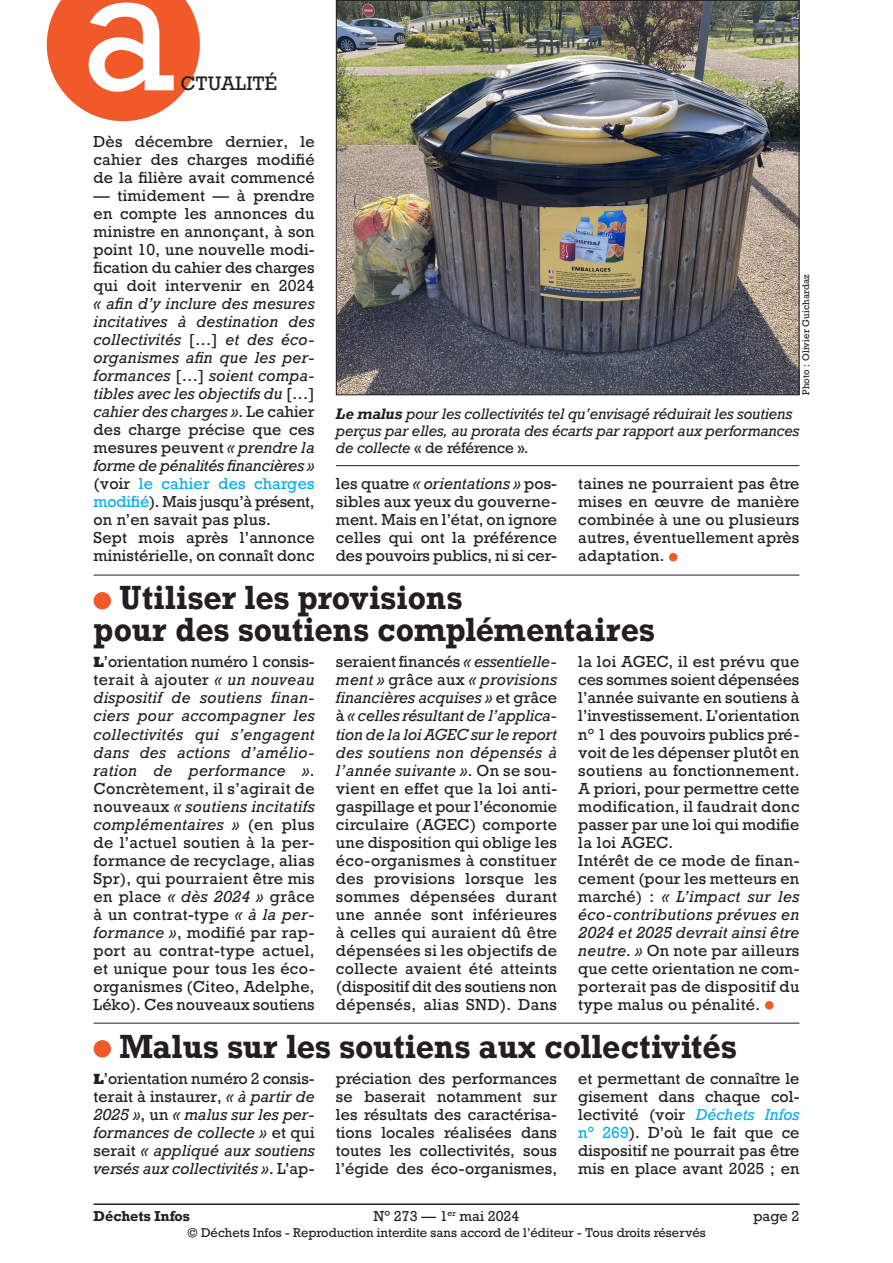
<style>
.page{position:relative;width:893px;height:1263px;background:#fff}
.page>*{position:absolute;margin:0;border:0;box-sizing:border-box;transform-origin:0 0}
.t1{font:166.5px "Rockwell";color:#fff}
.Texte_courant{font:700 31.5px/31.5px "Rockwell";letter-spacing:.01em;color:#231f20;scale:.95 1}
.t2{font:18.3px "Rockwell";color:#231f20}
.Texte_courant-2{font:15px/18px "Rockwell";letter-spacing:.01em;color:#231f20;text-align:justify}
.Texte_courant-3{font:italic 15px/18px "Rockwell";letter-spacing:.005em;color:#231f20;text-align:justify}
.Légende_photo{font:italic 14.25px/17.2px "Rockwell";letter-spacing:-.01em;color:#231f20}
.t3{font:13.5px "Rockwell";color:#231f20}
.t4{font:700 13.5px "Rockwell";color:#231f20}
.t5{font:12px "Rockwell";color:#231f20}
.Crédit_photo{font:9px "Rockwell";letter-spacing:.015em;color:#231f20}
.s1{font-style:italic}
.s2{color:#00aeef}
.s3{font-weight:700}
.s4{font-style:normal}
.s5{font-family:"Rockwell Std";font-weight:800}
.s6{font-family:"Rockwell Std";font-weight:800;font-style:normal}
.s7{font-style:italic;color:#00aeef}
</style>
<div class="page">
<hr style="left:94px;top:1203px;width:705px;height:2px;background:#231f20">
<div style="left:669px;top:553px;width:8px;height:8px;background:#f1592a;border-radius:50%"></div>
<hr style="left:94px;top:575px;width:705px;height:1px;background:#231f20">
<div style="left:94px;top:592px;width:17px;height:17px;background:#f1592a;border-radius:50%"></div>
<div style="left:765px;top:1001px;width:8px;height:8px;background:#f1592a;border-radius:50%"></div>
<hr style="left:94px;top:1023px;width:705px;height:1px;background:#231f20">
<div style="left:94px;top:1040px;width:17px;height:17px;background:#f1592a;border-radius:50%"></div>
<img style="left:338px;top:2px;width:459px;height:391px">
<hr style="left:336px;top:465px;width:463px;height:1px;background:#231f20">
<svg style="left:47px;top:0;width:153px;height:121px;background:#f3734b"></svg>
<h1 class="t1" style="left:80px;top:-73px;width:98px">a</h1>
<p class="t2" style="left:180px;top:72px;width:98px">CTUALITÉ</p>
<p class="Texte_courant-2" style="left:94px;top:133px;width:223px">Dès décembre dernier, le cahier des charges modifié de la filière avait commencé</p>
<p class="Texte_courant-2" style="left:94px;top:187px;width:223px">— timidement — à prendre en compte les annonces du ministre en annonçant, à son point 10, une nouvelle modi&shy;fication du cahier des charges qui doit intervenir en 2024 <span class="s1">« afin d’y inclure des mesures incitatives à destination des collectivités</span> […] <span class="s1">et des éco&shy;organismes afin que les per&shy;formances</span> […] <span class="s1">soient compa&shy;tibles avec les objectifs du</span> […] <span class="s1">cahier des charges »</span>. Le cahier des charge précise que ces mesures peuvent <span class="s1">« prendre la forme de pénalités financières » </span>(voir <span class="s2">le cahier des charges modifié</span>). Mais jusqu’à présent, on n’en savait pas plus.</p>
<p class="Texte_courant-2" style="left:94px;top:529px;width:223px">Sept mois après l’annonce ministérielle, on connaît donc</p>
<p class="Crédit_photo" style="left:800px;top:395px;width:122px;rotate:-90deg">Photo : Olivier Guichardaz</p>
<p class="Légende_photo" style="left:336px;top:405px;width:465px"><span class="s3">Le malus</span> pour les collectivités tel qu’envisagé réduirait les soutiens perçus par elles, au prorata des écarts par rapport aux performances de collecte <span class="s4">« de référence »</span>.</p>
<p class="Texte_courant-2" style="left:336px;top:475px;width:223px">les quatre <span class="s1">« orientations »</span> pos&shy;sibles aux yeux du gouverne&shy;ment. Mais en l’état, on ignore celles qui ont la préférence des pouvoirs publics, ni si cer-</p>
<p class="Texte_courant-2" style="left:578px;top:475px;width:223px">taines ne pourraient pas être mises en œuvre de manière combinée à une ou plusieurs autres, éventuellement après adaptation.</p>
<p class="Texte_courant" style="left:94px;top:582px;width:592px;text-indent:26px">Utiliser les provisions<br>pour des soutiens complémentaires</p>
<p class="Texte_courant-2" style="left:94px;top:653px;width:223px"><span class="s5">L</span>’orientation numéro 1 consis&shy;terait à ajouter <span class="s1">« un nouveau dispositif de soutiens finan&shy;ciers pour accompagner les collectivités qui s’engagent dans des actions d’amélio&shy;ration de performance »</span>.<br>Concrètement, il s’agirait de nouveaux <span class="s1">« soutiens incitatifs complémentaires »</span> (en plus de l’actuel soutien à la per&shy;formance de recyclage, alias Spr), qui pourraient être mis en place <span class="s1">« dès 2024 »</span> grâce à un contrat-type <span class="s1">« à la per&shy;formance »</span>, modifié par rap&shy;port au contrat-type actuel, et unique pour tous les éco&shy;organismes (Citeo, Adelphe, Léko). Ces nouveaux soutiens</p>
<p class="Texte_courant-2" style="left:336px;top:653px;width:223px">seraient financés <span class="s1">« essentielle&shy;ment »</span> grâce aux <span class="s1">« provisions financières acquises »</span> et grâce à <span class="s1">« celles résultant de l’applica&shy;tion de la loi AGEC sur le report des soutiens non dépensés à l’année suivante »</span>. On se sou&shy;vient en effet que la loi anti&shy;gaspillage et pour l’économie circulaire (AGEC) comporte une disposition qui oblige les éco-organismes à constituer des provisions lorsque les sommes dépensées durant une année sont inférieures à celles qui auraient dû être dépensées si les objectifs de collecte avaient été atteints (dispositif dit des soutiens non dépensés, alias SND). Dans</p>
<p class="Texte_courant-2" style="left:578px;top:653px;width:223px">la loi AGEC, il est prévu que ces sommes soient dépensées l’année suivante en soutiens à l’investissement. L’orientation n° 1 des pouvoirs publics pré&shy;voit de les dépenser plutôt en soutiens au fonctionnement.<br>A priori, pour permettre cette modification, il faudrait donc passer par une loi qui modifie la loi AGEC.</p>
<p class="Texte_courant-2" style="left:578px;top:851px;width:223px">Intérêt de ce mode de finan&shy;cement (pour les metteurs en marché) : <span class="s1">« L’impact sur les éco-contributions prévues en 2024 et 2025 devrait ainsi être neutre. »</span> On note par ailleurs que cette orientation ne com&shy;porterait pas de dispositif du type malus ou pénalité.</p>
<p class="Texte_courant" style="left:119px;top:1030px;width:651px">Malus sur les soutiens aux collectivités</p>
<p class="Texte_courant-3" style="left:94px;top:1070px;width:223px"><span class="s6">L</span><span class="s4">’orientation numéro 2 consis&shy;terait à instaurer,</span> « à partir de 2025 »<span class="s4">, un</span> « malus sur les per&shy;formances de collecte » <span class="s4">et qui serait</span> « appliqué aux soutiens versés aux collectivités »<span class="s4">. L’ap-</span></p>
<p class="Texte_courant-2" style="left:336px;top:1070px;width:223px">préciation des performances se baserait notamment sur les résultats des caractérisa&shy;tions locales réalisées dans toutes les collectivités, sous l’égide des éco-organismes,</p>
<p class="Texte_courant-2" style="left:578px;top:1070px;width:223px">et permettant de connaître le gisement dans chaque col&shy;lectivité (voir <span class="s7">Déchets Infos </span><span class="s2">n° 269</span>). D’où le fait que ce dispositif ne pourrait pas être mis en place avant 2025 ; en</p>
<p class="t4" style="left:94px;top:1207px;width:98px">Déchets Infos</p>
<p class="t3" style="left:373px;top:1207px;width:147px">N° 273 — 1<sup>er</sup> mai 2024</p>
<p class="t3" style="left:753px;top:1207px;width:48px">page 2</p>
<p class="t5" style="left:187px;top:1225px;width:520px">© Déchets Infos - Reproduction interdite sans accord de l’éditeur - Tous droits réservés</p>
</div>
